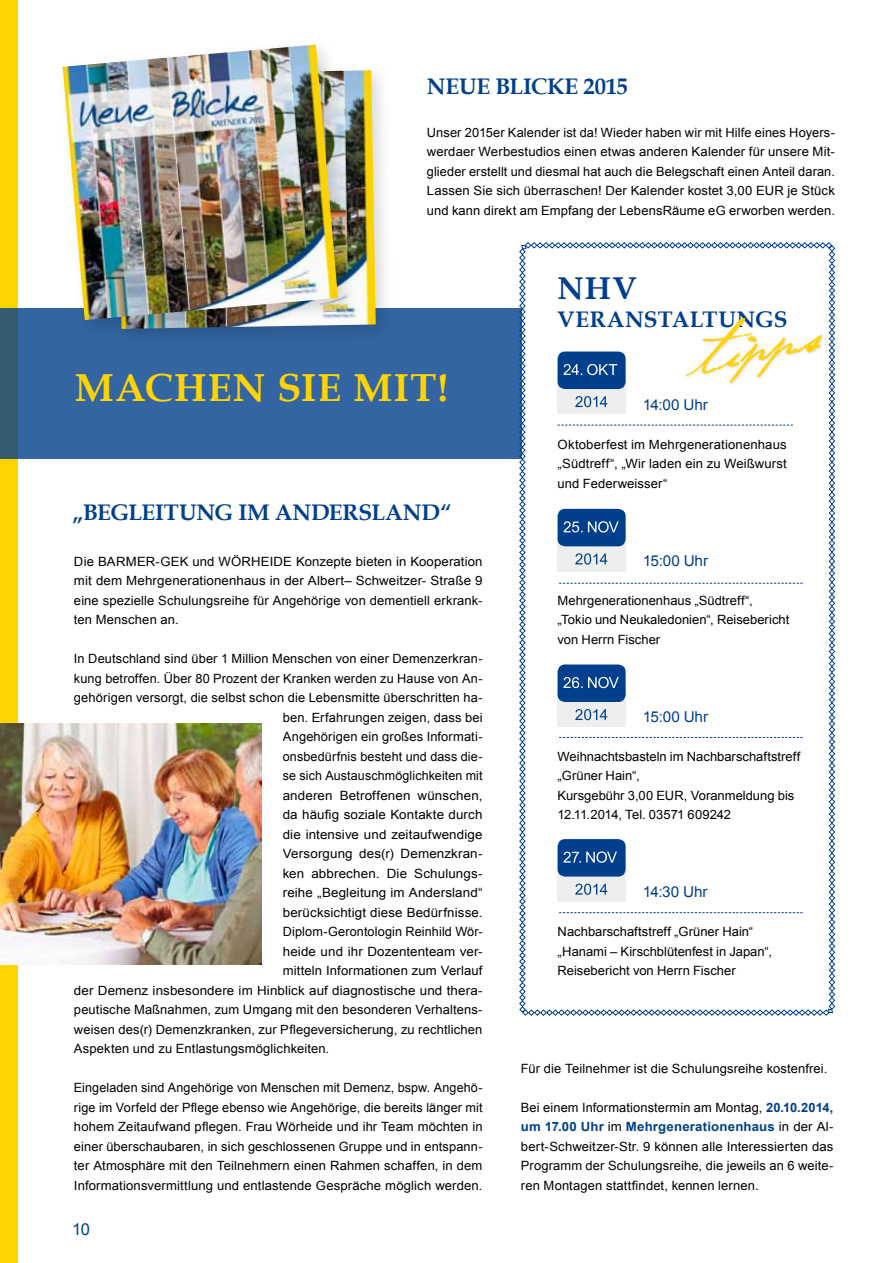
<style>
.page{position:relative;width:893px;height:1263px;background:#fff}
.page>*{position:absolute;margin:0;border:0;box-sizing:border-box;transform-origin:0 0}
.t1{font:700 39px "Book Antiqua";letter-spacing:.03em;color:#ffd400}
.t2{font:700 31.5px "Book Antiqua";color:#003f8b}
.t3{font:700 22.5px "Book Antiqua";letter-spacing:-.005em;color:#003f8b}
.t4{font:700 22.5px "Book Antiqua";letter-spacing:.02em;color:#003f8b}
.t5{font:16.5px "Arial";color:#003f8b}
.t6{font:15px "Arial";letter-spacing:-.01em;color:#003f8b}
.t7{font:12.75px/19.5px "Arial";letter-spacing:.01em;color:#000;text-align:justify}
.t8{font:12.75px "Arial";letter-spacing:.01em;color:#000;scale:1.05 1}
.s1{font-weight:700;color:#003f8b}
</style>
<div class="page">
<div style="left:0;top:0;width:17px;height:1263px;background:#ffd400"></div>
<div style="left:0;top:308px;width:776px;height:150px;background:#3365a2"></div>
<img style="left:0;top:724px;width:261px;height:240px">
<svg style="left:519px;top:242px;width:316px;height:774px"></svg>
<div style="left:109px;top:63px;width:287px;height:286px;background:#000;opacity:.15"></div>
<img style="left:358px;top:70px;width:18px;height:259px">
<div style="left:55px;top:37px;width:303px;height:303px;background:#000;opacity:.15"></div>
<img style="left:63px;top:45px;width:275px;height:275px">
<h3 class="t3" style="left:427px;top:71px;width:203px">NEUE BLICKE 2015</h3>
<p class="t7" style="left:427px;top:122px;width:410px">Unser 2015er Kalender ist da! Wieder haben wir mit Hilfe eines Hoyers&shy;werdaer Werbestudios einen etwas anderen Kalender für unsere Mit&shy;glieder erstellt und diesmal hat auch die Belegschaft einen Anteil daran.<br>Lassen Sie sich überraschen! Der Kalender kostet 3,00 EUR je Stück und kann direkt am Empfang der LebensRäume eG erworben werden.</p>
<h2 class="t2" style="left:558px;top:266px;width:81px">NHV</h2>
<h1 class="t1" style="left:75px;top:361px;width:375px">MACHEN SIE MIT!</h1>
<h3 class="t3" style="left:72px;top:497px;width:380px">„BEGLEITUNG IM ANDERSLAND“</h3>
<p class="t7" style="left:74px;top:551px;width:410px">Die BARMER-GEK und WÖRHEIDE Konzepte bieten in Kooperation mit dem Mehrgenerationenhaus in der Albert– Schweitzer- Straße 9 eine spezielle Schulungsreihe für Angehörige von dementiell erkrank&shy;ten Menschen an.</p>
<p class="t7" style="left:74px;top:649px;width:410px">In Deutschland sind über 1 Million Menschen von einer Demenzerkran-</p>
<p class="t7" style="left:74px;top:668px;width:410px">kung betroffen. Über 80 Prozent der Kranken werden zu Hause von An-</p>
<p class="t7" style="left:74px;top:688px;width:410px">gehörigen versorgt, die selbst schon die Lebensmitte überschritten ha-</p>
<p class="t7" style="left:283px;top:707px;width:201px">ben. Erfahrungen zeigen, dass bei</p>
<p class="t7" style="left:283px;top:727px;width:201px">Angehörigen ein großes Informati-</p>
<p class="t7" style="left:283px;top:746px;width:201px">onsbedürfnis besteht und dass die-</p>
<p class="t7" style="left:283px;top:766px;width:201px">se sich Austauschmöglichkeiten mit</p>
<p class="t8" style="left:283px;top:787px;width:192px">anderen Betroffenen wünschen,</p>
<p class="t8" style="left:283px;top:806px;width:192px">da häufig soziale Kontakte durch</p>
<p class="t8" style="left:283px;top:826px;width:192px">die intensive und zeitaufwendige</p>
<p class="t8" style="left:283px;top:845px;width:192px">Versorgung des(r) Demenzkran-</p>
<p class="t8" style="left:283px;top:865px;width:192px">ken abbrechen. Die Schulungs-</p>
<p class="t8" style="left:283px;top:884px;width:192px">reihe „Begleitung im Andersland“</p>
<p class="t8" style="left:283px;top:904px;width:192px">berücksichtigt diese Bedürfnisse.</p>
<p class="t7" style="left:283px;top:922px;width:201px">Diplom-Gerontologin Reinhild Wör-</p>
<p class="t8" style="left:283px;top:943px;width:192px">heide und ihr Dozententeam ver-</p>
<p class="t7" style="left:283px;top:961px;width:201px">mitteln Informationen zum Verlauf</p>
<p class="t8" style="left:74px;top:982px;width:391px">der Demenz insbesondere im Hinblick auf diagnostische und thera-</p>
<p class="t7" style="left:74px;top:1000px;width:410px">peutische Maßnahmen, zum Umgang mit den besonderen Verhaltens-</p>
<p class="t7" style="left:74px;top:1019px;width:410px">weisen des(r) Demenzkranken, zur Pflegeversicherung, zu rechtlichen</p>
<p class="t7" style="left:74px;top:1039px;width:257px">Aspekten und zu Entlastungsmöglichkeiten.</p>
<p class="t7" style="left:74px;top:1078px;width:410px">Eingeladen sind Angehörige von Menschen mit Demenz, bspw. Angehö&shy;rige im Vorfeld der Pflege ebenso wie Angehörige, die bereits länger mit hohem Zeitaufwand pflegen. Frau Wörheide und ihr Team möchten in einer überschaubaren, in sich geschlossenen Gruppe und in entspann&shy;ter Atmosphäre mit den Teilnehmern einen Rahmen schaffen, in dem Informationsvermittlung und entlastende Gespräche möglich werden.</p>
<p class="t5" style="left:72px;top:1218px;width:19px">10</p>
<h3 class="t4" style="left:558px;top:304px;width:232px">VERANSTALTUNGS</h3>
<p class="t6" style="left:643px;top:394px;width:67px">14:00 Uhr</p>
<p class="t7" style="left:558px;top:434px;width:231px">Oktoberfest im Mehrgenerationenhaus „Südtreff“, „Wir laden ein zu Weißwurst und Federweisser“</p>
<p class="t6" style="left:643px;top:550px;width:67px">15:00 Uhr</p>
<p class="t7" style="left:558px;top:590px;width:233px;text-align:left">Mehrgenerationenhaus „Südtreff“, „Tokio und Neukaledonien“, Reisebericht von Herrn Fischer</p>
<p class="t6" style="left:643px;top:706px;width:67px">15:00 Uhr</p>
<p class="t7" style="left:558px;top:746px;width:244px;text-align:left">Weihnachtsbasteln im Nachbarschaftstreff „Grüner Hain“,<br>Kursgebühr 3,00 EUR, Voranmeldung bis<br>12.11.2014, Tel. 03571 609242</p>
<p class="t6" style="left:643px;top:882px;width:66px">14:30 Uhr</p>
<p class="t7" style="left:558px;top:922px;width:216px;text-align:left">Nachbarschaftstreff „Grüner Hain“ „Hanami – Kirschblütenfest in Japan“,<br>Reisebericht von Herrn Fischer</p>
<p class="t7" style="left:521px;top:1058px;width:308px">Für die Teilnehmer ist die Schulungsreihe kostenfrei.</p>
<p class="t7" style="left:521px;top:1097px;width:314px">Bei einem Informationstermin am Montag, <span class="s1">20.10.2014, um 17.00 Uhr</span> im <span class="s1">Mehrgenerationenhaus</span> in der Al&shy;bert-Schweitzer-Str. 9 können alle Interessierten das Programm der Schulungsreihe, die jeweils an 6 weite&shy;ren Montagen stattfindet, kennen lernen.</p>
</div>
